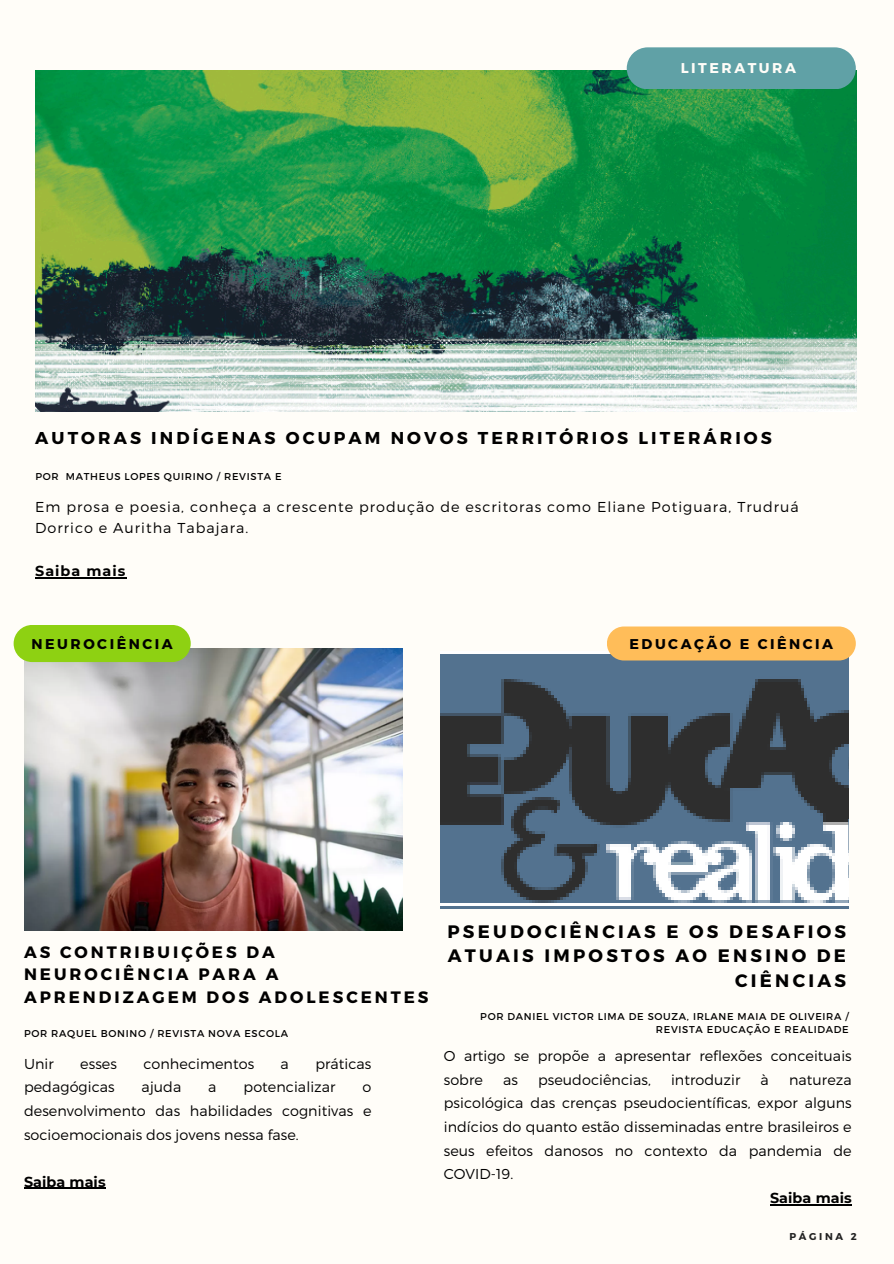
<style>
.page{position:relative;width:894px;height:1264px;background:#fff}
.page>*{position:absolute;margin:0;border:0;box-sizing:border-box;transform-origin:0 0}
.t1{font:700 18px/24.8px "Montserrat";letter-spacing:.18em;color:#000;text-align:right}
.t2{font:700 17.1px "Montserrat";letter-spacing:.18em;color:#000}
.t3{font:700 16.5px/22.5px "Montserrat";letter-spacing:.18em;color:#000}
.t4{font:300 14.4px/23.7px "Montserrat";letter-spacing:.005em;color:#000}
.t5{font:300 14.4px/21.3px "Montserrat";letter-spacing:.07em;color:#000}
.t6{font:700 14.4px "Montserrat";letter-spacing:.005em;color:#000}
.t7{font:700 14.4px "Montserrat";letter-spacing:.07em;color:#000}
.t8{font:700 14.1px "Montserrat";letter-spacing:.18em;color:#000}
.t9{font:700 14.1px "Montserrat";letter-spacing:.18em;color:#fffdf8}
.t10{font:9.9px/13.2px "Montserrat";letter-spacing:.07em;color:#000;text-align:right}
.t11{font:700 9.9px "Montserrat";letter-spacing:.27em;color:#222}
</style>
<div class="page">
<div style="left:0;top:0;width:893px;height:1263px;background:#fffdf8"></div>
<img style="left:35px;top:71px;width:820px;height:340px">
<img style="left:440px;top:654px;width:408px;height:254px">
<div style="left:606px;top:626px;width:249px;height:34px;background:#ffbd59;border-radius:17px"></div>
<div style="left:626px;top:47px;width:229px;height:42px;background:#60a1a6"></div>
<img style="left:24px;top:648px;width:378px;height:282px">
<div style="left:14px;top:625px;width:177px;height:37px;background:#8ed112;border-radius:19px"></div>
<hr style="left:35px;top:577px;width:91px;height:1px;background:#000">
<hr style="left:769px;top:1203px;width:82px;height:2px;background:#000">
<hr style="left:24px;top:1187px;width:82px;height:1px;background:#000">
<h1 class="t9" style="left:680px;top:59px;width:117px">LITERATURA</h1>
<h2 class="t2" style="left:35px;top:426px;width:738px">AUTORAS INDÍGENAS OCUPAM NOVOS TERRITÓRIOS LITERÁRIOS</h2>
<p class="t10" style="left:35px;top:469px;width:248px">POR MATHEUS LOPES QUIRINO / REVISTA E</p>
<h3 class="t5" style="left:35px;top:495px;width:764px">Em prosa e poesia, conheça a crescente produção de escritoras como Eliane Potiguara, Trudruá<br>Dorrico e Auritha Tabajara.</h3>
<h2 class="t7" style="left:35px;top:562px;width:92px">Saiba mais</h2>
<p class="t8" style="left:31px;top:634px;width:143px">NEUROCIÊNCIA</p>
<h2 class="t8" style="left:629px;top:635px;width:205px">EDUCAÇÃO E CIÊNCIA</h2>
<h4 class="t3" style="left:24px;top:939px;width:406px">AS CONTRIBUIÇÕES DA<br>NEUROCIÊNCIA PARA A<br>APRENDIZAGEM DOS ADOLESCENTES</h4>
<h5 class="t10" style="left:24px;top:1026px;width:266px">POR RAQUEL BONINO / REVISTA NOVA ESCOLA</h5>
<h4 class="t4" style="left:24px;top:1050px;width:31px">Unir</h4>
<h4 class="t4" style="left:80px;top:1050px;width:38px">esses</h4>
<h4 class="t4" style="left:143px;top:1050px;width:112px">conhecimentos</h4>
<h4 class="t4" style="left:280px;top:1050px;width:10px">a</h4>
<h4 class="t4" style="left:315px;top:1050px;width:58px">práticas</h4>
<h4 class="t4" style="left:24px;top:1074px;width:92px">pedagógicas</h4>
<h4 class="t4" style="left:142px;top:1074px;width:41px">ajuda</h4>
<h4 class="t4" style="left:208px;top:1074px;width:10px">a</h4>
<h4 class="t4" style="left:243px;top:1074px;width:93px">potencializar</h4>
<h4 class="t4" style="left:24px;top:1074px;width:349px;text-align:justify;text-indent:338px">o desenvolvimento das habilidades cognitivas e socioemocionais dos jovens nessa fase.</h4>
<h3 class="t6" style="left:24px;top:1172px;width:83px">Saiba mais</h3>
<h1 class="t1" style="left:447px;top:917px;width:400px">PSEUDOCIÊNCIAS E OS DESAFIOS<br>ATUAIS IMPOSTOS AO ENSINO DE<br>CIÊNCIAS</h1>
<p class="t10" style="left:480px;top:1009px;width:370px">POR DANIEL VICTOR LIMA DE SOUZA, IRLANE MAIA DE OLIVEIRA /<br>REVISTA EDUCAÇÃO E REALIDADE</p>
<h1 class="t4" style="left:443px;top:1043px;width:409px">O artigo se propõe a apresentar reflexões conceituais sobre</h1>
<h1 class="t4" style="left:503px;top:1066px;width:16px">as</h1>
<h1 class="t4" style="left:538px;top:1066px;width:114px">pseudociências,</h1>
<h1 class="t4" style="left:670px;top:1066px;width:71px">introduzir</h1>
<h1 class="t4" style="left:760px;top:1066px;width:10px">à</h1>
<h1 class="t4" style="left:788px;top:1066px;width:64px">natureza</h1>
<h1 class="t4" style="left:443px;top:1090px;width:409px">psicológica das crenças pseudocientíficas, expor alguns</h1>
<h1 class="t4" style="left:443px;top:1114px;width:409px">indícios do quanto estão disseminadas entre brasileiros e</h1>
<h1 class="t4" style="left:443px;top:1137px;width:409px">seus efeitos danosos no contexto da pandemia de</h1>
<h1 class="t4" style="left:443px;top:1161px;width:71px">COVID-19.</h1>
<h1 class="t6" style="left:769px;top:1188px;width:83px">Saiba mais</h1>
<h4 class="t11" style="left:789px;top:1230px;width:69px">PÁGINA 2</h4>
</div>
